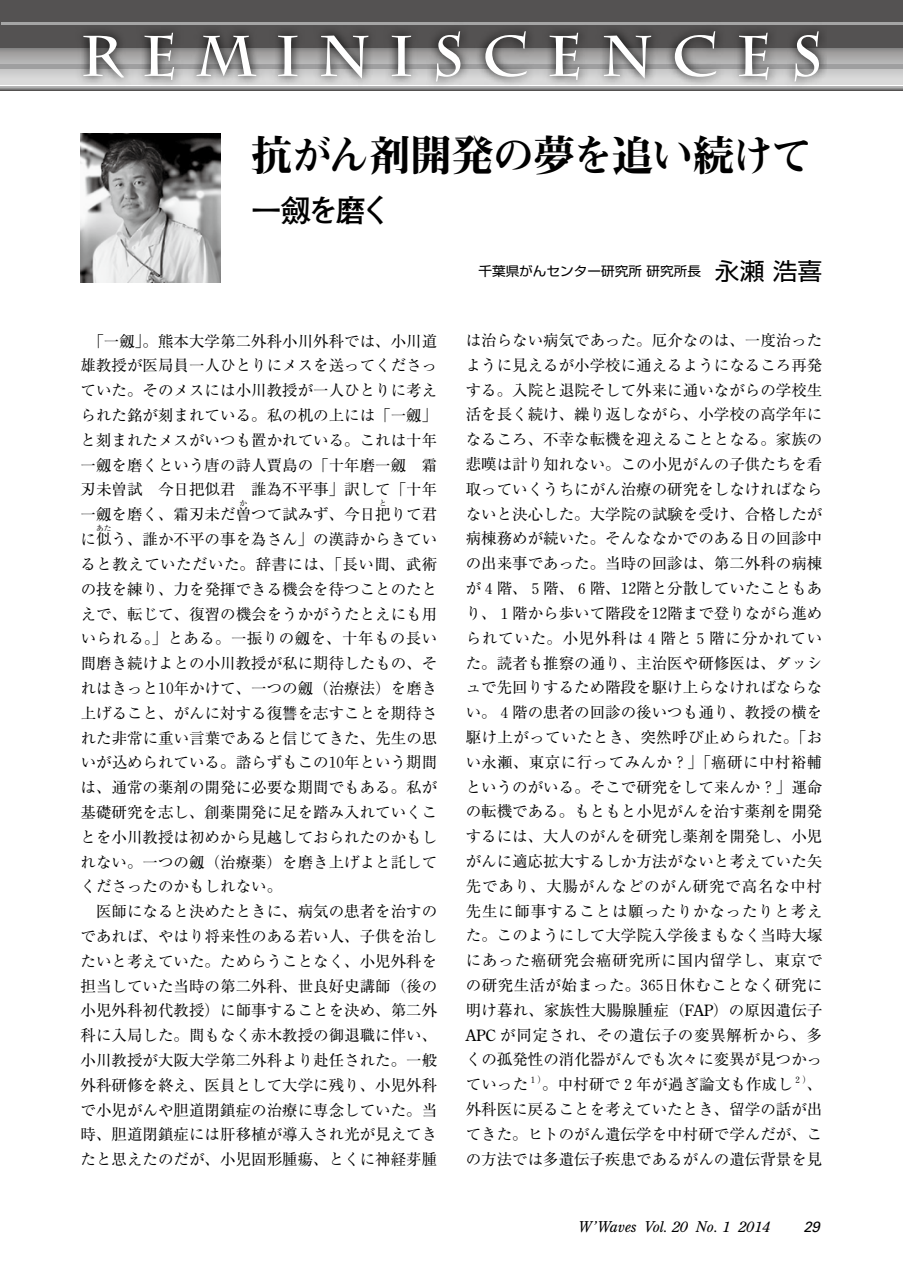
<style>
.page{position:relative;width:903px;height:1275px;background:#fff}
.page>*{position:absolute;margin:0;border:0;box-sizing:border-box;transform-origin:0 0}
.t1{font:700 57.05px "Charlemagne Std";letter-spacing:.32em;color:#fff}
.t2{font:42.18px "Midashi Min MA31";letter-spacing:-.05em;color:#000}
.t3{font:700 30.97px "Futo Go B101";letter-spacing:-.12em;color:#000}
.t4{font:15.58px/24.8px "Ryumin";color:#000;text-align:justify}
.t5{font:italic 14.88px "Century Old Style";color:#000}
.t6{font:italic 14.88px "Univers";color:#000}
.t7{font:12.95px "Shin Go";color:#000;scale:1.05 1}
.t8{font:9.1px "Ryumin";color:#000}
.t9{font:7.7px "Ryumin";color:#000}
.s1{font-size:23.62px}
.s2{font-family:"Hankaku Num Rmr"}
.s3{font-family:"Century Old Style"}
</style>
<div class="page">
<svg style="left:1px;top:47px;width:902px;height:37px;background:#b7b7b7"></svg>
<div style="left:1px;top:0;width:902px;height:47px;background:#545252"></div>
<hr style="left:1px;top:22px;width:902px;height:3px;background:#c9c9ca">
<svg style="left:1px;top:86px;width:902px;height:5px;background:#787777"></svg>
<div style="left:1px;top:64px;width:902px;height:5px;background:#9f9fa0"></div>
<svg style="left:72px;top:22px;width:755px;height:66px"></svg>
<img style="left:81px;top:134px;width:139px;height:149px">
<h1 class="t1" style="left:81px;top:23px;width:743px">REMINISCENCES</h1>
<h2 class="t2" style="left:251px;top:132px;width:564px">抗がん剤開発の夢を追い続けて</h2>
<h3 class="t3" style="left:251px;top:193px;width:143px">一劔を磨く</h3>
<p class="t7" style="left:478px;top:262px;width:329px">千葉県がんセンター研究所 研究所長　<span class="s1">永瀬 浩喜</span></p>
<p class="t4" style="left:81px;top:328px;width:358px">　「一劔」。熊本大学第二外科小川外科では、小川道雄教授が医局員一人ひとりにメスを送ってくださっていた。そのメスには小川教授が一人ひとりに考えられた銘が刻まれている。私の机の上には「一劔」と刻まれたメスがいつも置かれている。これは十年一劔を磨くという唐の詩人賈島の「十年磨一劔　霜刃未曽試　今日把似君　誰為不平事」訳して「十年一劔を磨く、霜刃未だ曽つて試みず、今日把りて君</p>
<p class="t9" style="left:240px;top:498px;width:9px">か</p>
<p class="t9" style="left:379px;top:498px;width:9px">と</p>
<p class="t4" style="left:81px;top:527px;width:358px">に似う、誰か不平の事を為さん」の漢詩からきてい</p>
<p class="t9" style="left:96px;top:523px;width:17px">あた</p>
<p class="t4" style="left:81px;top:551px;width:358px;text-align:left">ると教えていただいた。辞書には、「長い間、武術の技を練り、力を発揮できる機会を待つことのたとえで、転じて、復習の機会をうかがうたとえにも用いられる。」とある。一振りの劔を、十年もの長い間磨き続けよとの小川教授が私に期待したもの、それはきっと<span class="s2">10</span>年かけて、一つの劔（治療法）を磨き上げること、がんに対する復讐を志すことを期待された非常に重い言葉であると信じてきた、先生の思いが込められている。諮らずもこの<span class="s2">10</span>年という期間は、通常の薬剤の開発に必要な期間でもある。私が基礎研究を志し、創薬開発に足を踏み入れていくことを小川教授は初めから見越しておられたのかもしれない。一つの劔（治療薬）を磨き上げよと託してくださったのかもしれない。<br>　医師になると決めたときに、病気の患者を治すのであれば、やはり将来性のある若い人、子供を治したいと考えていた。ためらうことなく、小児外科を担当していた当時の第二外科、世良好史講師（後の小児外科初代教授）に師事することを決め、第二外科に入局した。間もなく赤木教授の御退職に伴い、小川教授が大阪大学第二外科より赴任された。一般外科研修を終え、医員として大学に残り、小児外科で小児がんや胆道閉鎖症の治療に専念していた。当時、胆道閉鎖症には肝移植が導入され光が見えてきたと思えたのだが、小児固形腫瘍、とくに神経芽腫</p>
<p class="t4" style="left:466px;top:328px;width:358px">は治らない病気であった。厄介なのは、一度治ったように見えるが小学校に通えるようになるころ再発する。入院と退院そして外来に通いながらの学校生活を長く続け、繰り返しながら、小学校の高学年になるころ、不幸な転機を迎えることとなる。家族の悲嘆は計り知れない。この小児がんの子供たちを看取っていくうちにがん治療の研究をしなければならないと決心した。大学院の試験を受け、合格したが病棟務めが続いた。そんななかでのある日の回診中の出来事であった。当時の回診は、第二外科の病棟が４階、５階、６階、<span class="s2">12</span>階と分散していたこともあり、１階から歩いて階段を<span class="s2">12</span>階まで登りながら進められていた。小児外科は４階と５階に分かれていた。読者も推察の通り、主治医や研修医は、ダッシュで先回りするため階段を駆け上らなければならない。４階の患者の回診の後いつも通り、教授の横を駆け上がっていたとき、突然呼び止められた。「おい永瀬、東京に行ってみんか？」「癌研に中村裕輔というのがいる。そこで研究をして来んか？」運命の転機である。もともと小児がんを治す薬剤を開発するには、大人のがんを研究し薬剤を開発し、小児がんに適応拡大するしか方法がないと考えていた矢先であり、大腸がんなどのがん研究で高名な中村先生に師事することは願ったりかなったりと考えた。このようにして大学院入学後まもなく当時大塚にあった癌研究会癌研究所に国内留学し、東京での研究生活が始まった。<span class="s2">365</span>日休むことなく研究に明け暮れ、家族性大腸腺腫症（<span class="s3">FAP</span>）の原因遺伝子<span class="s3">APC</span> が同定され、その遺伝子の変異解析から、多くの孤発性の消化器がんでも次々に変異が見つかっていった</p>
<p class="t8" style="left:528px;top:1074px;width:20px">１）</p>
<p class="t4" style="left:542px;top:1072px;width:253px">。中村研で２年が過ぎ論文も作成し</p>
<p class="t8" style="left:793px;top:1074px;width:20px">２）</p>
<p class="t4" style="left:466px;top:1072px;width:358px;text-indent:341px">、外科医に戻ることを考えていたとき、留学の話が出てきた。ヒトのがん遺伝学を中村研で学んだが、この方法では多遺伝子疾患であるがんの遺伝背景を見</p>
<p class="t5" style="left:578px;top:1218px;width:193px">W’Waves Vol. 20 No. 1 2014</p>
<p class="t6" style="left:803px;top:1217px;width:18px">29</p>
</div>
